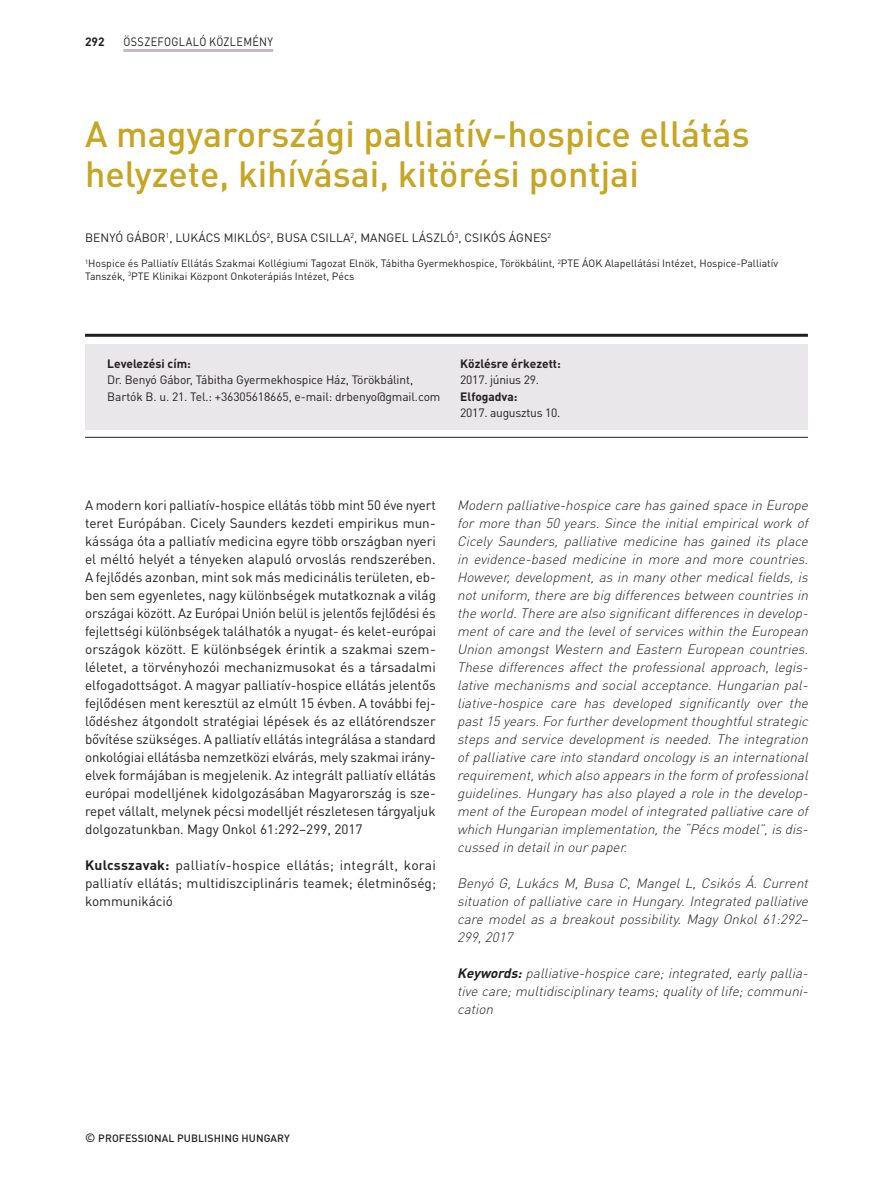
<style>
.page{position:relative;width:893px;height:1191px;background:#fff}
.page>*{position:absolute;margin:0;border:0;box-sizing:border-box;transform-origin:0 0}
.főcim{font:500 36px/40.5px "DIN Pro";color:#c6a522}
.angol_bevezető{font:italic 300 13.5px/18px "DIN Pro";color:#231f20;text-align:justify}
.kenyér{font:13.5px/18px "DIN Pro";color:#231f20;text-align:justify}
.levelezés{font:12px/16.5px "DIN Pro";letter-spacing:-.01em;color:#231f20}
.szerzők{font:12px "DIN Pro";letter-spacing:.01em;color:#231f20}
.t1{font:700 12px "DIN Pro";color:#231f20}
.levelezés-2{font:12px "DIN Pro";letter-spacing:.03em;color:#231f20;scale:.9 1}
.munkahely{font:10.5px/12.6px "DIN Pro";color:#231f20}
.t2{font:500 10.5px "DIN Pro";letter-spacing:.01em;color:#231f20}
.s1{font-weight:700}
.s2{font-size:12px}
</style>
<div class="page">
<hr style="left:123px;top:49px;width:150px;height:3px;background:#c3b9c1">
<div style="left:85px;top:344px;width:723px;height:86px;background:#eae7ea"></div>
<hr style="left:85px;top:334px;width:723px;height:3px;background:#231f20">
<hr style="left:85px;top:437px;width:723px;height:1px;background:#231f20">
<p class="t1" style="left:85px;top:33px;width:21px">292</p>
<p class="levelezés-2" style="left:123px;top:34px;width:168px">ÖSSZEFOGLALÓ KÖZLEMÉNY</p>
<p class="főcim" style="left:85px;top:112px;width:666px">A magyarországi palliatív-hospice ellátás helyzete, kihívásai, kitörési pontjai</p>
<p class="szerzők" style="left:85px;top:229px;width:467px">BENYÓ GÁBOR<sup>1</sup>, LUKÁCS MIKLÓS<sup>2</sup>, BUSA CSILLA<sup>2</sup>, MANGEL LÁSZLÓ<sup>3</sup>, CSIKÓS ÁGNES<sup>2</sup></p>
<p class="munkahely" style="left:85px;top:257px;width:695px"><sup>1</sup>Hospice és Palliatív Ellátás Szakmai Kollégiumi Tagozat Elnök, Tábitha Gyermekhospice, Törökbálint, <sup>2</sup>PTE ÁOK Alapellátási Intézet, Hospice-Palliatív<br>Tanszék, <sup>3</sup>PTE Klinikai Központ Onkoterápiás Intézet, Pécs</p>
<p class="t1" style="left:107px;top:355px;width:85px">Levelezési cím:</p>
<p class="levelezés" style="left:107px;top:371px;width:335px">Dr. Benyó Gábor, Tábitha Gyermekhospice Ház, Törökbálint,<br>Bartók B. u. 21. Tel.: +36305618665, e-mail: drbenyo@gmail.com</p>
<p class="t1" style="left:460px;top:355px;width:102px">Közlésre érkezett:</p>
<p class="levelezés" style="left:460px;top:371px;width:80px">2017. június 29.</p>
<p class="t1" style="left:460px;top:388px;width:59px">Elfogadva:</p>
<p class="levelezés" style="left:460px;top:404px;width:102px">2017. augusztus 10.</p>
<p class="kenyér" style="left:85px;top:495px;width:353px">A modern kori palliatív-hospice ellátás több mint 50 éve nyert teret Európában. Cicely Saunders kezdeti empirikus mun&shy;kássága óta a palliatív medicina egyre több országban nyeri el méltó helyét a tényeken alapuló orvoslás rendszerében.<br>A fejlődés azonban, mint sok más medicinális területen, eb&shy;ben sem egyenletes, nagy különbségek mutatkoznak a világ országai között. Az Európai Unión belül is jelentős fejlődési és fejlettségi különbségek találhatók a nyugat- és kelet-európai országok között. E különbségek érintik a szakmai szem&shy;léletet, a törvényhozói mechanizmusokat és a társadalmi elfogadottságot. A magyar palliatív-hospice ellátás jelentős fejlődésen ment keresztül az elmúlt 15 évben. A további fej&shy;lődéshez átgondolt stratégiai lépések és az ellátórendszer bővítése szükséges. A palliatív ellátás integrálása a standard onkológiai ellátásba nemzetközi elvárás, mely szakmai irány&shy;elvek formájában is megjelenik. Az integrált palliatív ellátás európai modelljének kidolgozásában Magyarország is sze&shy;repet vállalt, melynek pécsi modelljét részletesen tárgyaljuk dolgozatunkban. Magy Onkol 61:292–299, 2017</p>
<p class="kenyér" style="left:85px;top:855px;width:353px"><span class="s1">Kulcsszavak:</span> palliatív-hospice ellátás; integrált, korai palliatív ellátás; multidiszciplináris teamek; életminőség; kommunikáció</p>
<p class="angol_bevezető" style="left:457px;top:495px;width:356px">Modern palliative-hospice care hasgained space in Europe for more than 50 years. Since the initial empirical work of Cicely Saunders, palliative medicine has gained its place in evidence-based medicine in more and more countries.<br>However, development, as in many other medical fields, is notuniform,there are big differencesbetween countriesin the world.There are also significantdifferencesin develop&shy;mentofcare and the levelofserviceswithin the European Union amongst Western and Eastern European countries.<br>These differences affect the professional approach, legis&shy;lative mechanisms and social acceptance. Hungarian pal&shy;liative-hospice care has developed significantly over the past15 years.Forfurtherdevelopmentthoughtfulstrategic steps and service development is needed. The integration ofpalliative care into standard oncologyisan international requirement,which also appearsin the form ofprofessional guidelines. Hungary has also played a role in the develop&shy;mentofthe European modelofintegrated palliative care of which Hungarian implementation,the “Pécsmodel”,isdis&shy;cussed in detailin ourpaper.</p>
<p class="angol_bevezető" style="left:457px;top:873px;width:356px">Benyó G, Lukács M, Busa C, Mangel L, Csikós Á. Current situation of palliative care in Hungary. Integrated palliative care model as a breakout possibility. Magy Onkol 61:292– 299,2017</p>
<p class="angol_bevezető" style="left:457px;top:963px;width:356px"><span class="s1">Keywords:</span>palliative-hospice care;integrated,earlypallia&shy;tive care;multidisciplinaryteams;qualityoflife;communi&shy;cation</p>
<p class="t2" style="left:85px;top:1130px;width:206px"><span class="s2">©</span> PROFESSIONAL PUBLISHING HUNGARY</p>
</div>
